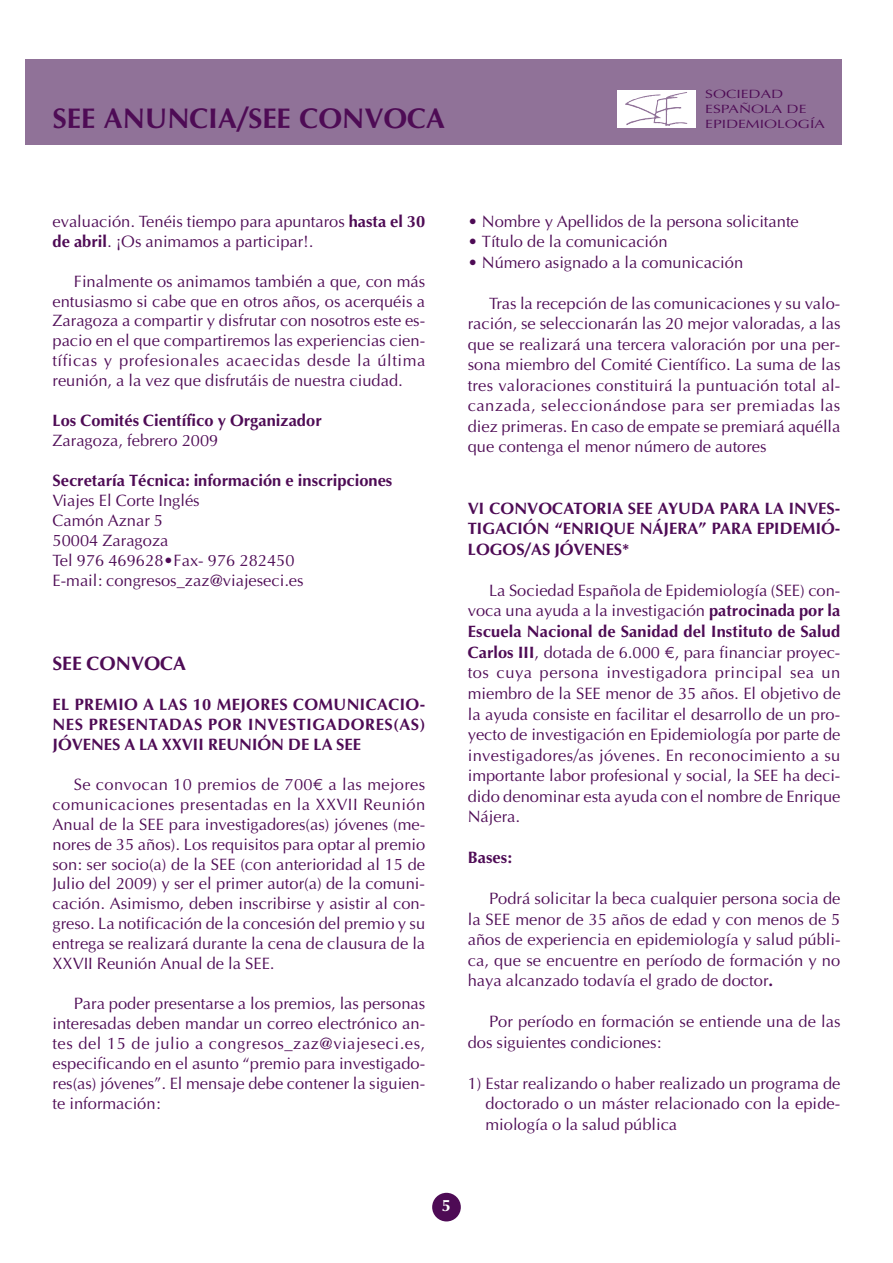
<style>
.page{position:relative;width:893px;height:1263px;background:#fff}
.page>*{position:absolute;margin:0;border:0;box-sizing:border-box;transform-origin:0 0}
.t1{font:700 28.5px "Optima";color:#4e0b55}
.t2{font:700 19.5px "Optima";color:#4e0b55}
.t3{font:16.5px/20.5px "Optima";color:#4e0b55;text-align:justify}
.t4{font:700 16.5px/20px "Optima";color:#4e0b55;text-align:justify}
.t5{font:700 16.5px "Optima";color:#fff}
.t6{font:12px/14.5px "Optima";color:#4e0b55;scale:1.3 1}
.s1{font-weight:700}
.s2{font-family:"Euro Sans ITC"}
</style>
<div class="page">
<div style="left:26px;top:60px;width:816px;height:85px;background:#907298"></div>
<div style="left:432px;top:1193px;width:29px;height:28px;background:#4e0b55;border-radius:50%"></div>
<div style="left:617px;top:90px;width:78px;height:37px;background:#fff"></div>
<img style="left:625px;top:92px;width:63px;height:34px">
<h1 class="t1" style="left:53px;top:106px;width:394px">SEE ANUNCIA/SEE CONVOCA</h1>
<p class="t6" style="left:705px;top:88px;width:94px">SOCIEDAD<br>ESPAÑOLA DE<br>EPIDEMIOLOGÍA</p>
<p class="t3" style="left:53px;top:213px;width:374px;line-height:20px">evaluación. Tenéis tiempo para apuntaros <span class="s1">hasta el 30 de abril</span>. ¡Os animamos a participar!.</p>
<p class="t3" style="left:53px;top:273px;width:374px;line-height:20px;text-indent:21px">Finalmente os animamos también a que, con más entusiasmo si cabe que en otros años, os acerquéis a Zaragoza a compartir y disfrutar con nosotros este es&shy;pacio en el que compartiremos las experiencias cien&shy;tíficas y profesionales acaecidas desde la última reunión, a la vez que disfrutáis de nuestra ciudad.</p>
<p class="t4" style="left:53px;top:412px;width:271px">Los Comités Científico y Organizador</p>
<p class="t3" style="left:53px;top:432px;width:167px">Zaragoza, febrero 2009</p>
<p class="t4" style="left:53px;top:472px;width:341px">Secretaría Técnica: información e inscripciones</p>
<p class="t3" style="left:53px;top:492px;width:253px;line-height:20px;text-align:left">Viajes El Corte Inglés<br>Camón Aznar 5<br>50004 Zaragoza<br>Tel 976 469628•Fax- 976 282450<br>E-mail: congresos_zaz@viajeseci.es</p>
<p class="t2" style="left:53px;top:655px;width:135px">SEE CONVOCA</p>
<p class="t4" style="left:53px;top:696px;width:374px">EL PREMIO A LAS 10 MEJORES COMUNICACIO-NES PRESENTADAS POR INVESTIGADORES(AS)<br>JÓVENES A LA XXVII REUNIÓN DE LA SEE</p>
<p class="t3" style="left:53px;top:776px;width:374px;line-height:20px;text-indent:21px">Se convocan 10 premios de 700<span class="s2">¤</span> a las mejores comunicaciones presentadas en la XXVII Reunión Anual de la SEE para investigadores(as) jóvenes (me&shy;nores de 35 años). Los requisitos para optar al premio son: ser socio(a) de la SEE (con anterioridad al 15 de Julio del 2009) y ser el primer autor(a) de la comuni&shy;cación. Asimismo, deben inscribirse y asistir al con&shy;greso. La notificación de la concesión del premio y su entrega se realizará durante la cena de clausura de la XXVII Reunión Anual de la SEE.</p>
<p class="t3" style="left:53px;top:995px;width:374px;line-height:20px;text-indent:21px">Para poder presentarse a los premios, las personas interesadas deben mandar un correo electrónico an&shy;tes del 15 de julio a congresos_zaz@viajeseci.es, especificando en el asunto “premio para investigado&shy;res(as) jóvenes”. El mensaje debe contener la siguien&shy;te información:</p>
<p class="t3" style="left:468px;top:212px;width:333px">• Nombre y Apellidos de la persona solicitante</p>
<p class="t3" style="left:468px;top:233px;width:201px">• Título de la comunicación</p>
<p class="t3" style="left:468px;top:253px;width:277px">• Número asignado a la comunicación</p>
<p class="t3" style="left:468px;top:294px;width:374px;text-indent:21px">Tras la recepción de las comunicaciones y su valo&shy;ración, se seleccionarán las 20 mejor valoradas, a las que se realizará una tercera valoración por una per&shy;sona miembro del Comité Científico. La suma de las tres valoraciones constituirá la puntuación total al&shy;canzada, seleccionándose para ser premiadas las diez primeras. En caso de empate se premiará aquélla que contenga el menor número de autores</p>
<p class="t4" style="left:468px;top:499px;width:374px;line-height:20.5px">VI CONVOCATORIA SEE AYUDA PARA LA INVES-TIGACIÓN “ENRIQUE NÁJERA” PARA EPIDEMIÓ-LOGOS/AS JÓVENES*</p>
<p class="t3" style="left:468px;top:581px;width:374px;text-indent:21px">La Sociedad Española de Epidemiología (SEE) con&shy;voca una ayuda a la investigación <span class="s1">patrocinada por la Escuela Nacional de Sanidad del Instituto de Salud Carlos III</span>, dotada de 6.000 <span class="s2">¤</span>, para financiar proyec&shy;tos cuya persona investigadora principal sea un miembro de la SEE menor de 35 años. El objetivo de la ayuda consiste en facilitar el desarrollo de un pro&shy;yecto de investigación en Epidemiología por parte de investigadores/as jóvenes. En reconocimiento a su importante labor profesional y social, la SEE ha deci&shy;dido denominar esta ayuda con el nombre de Enrique Nájera.</p>
<p class="t4" style="left:468px;top:849px;width:45px">Bases:</p>
<p class="t3" style="left:468px;top:890px;width:374px;text-indent:21px">Podrá solicitar la beca cualquier persona socia de la SEE menor de 35 años de edad y con menos de 5 años de experiencia en epidemiología y salud públi&shy;ca, que se encuentre en período de formación y no haya alcanzado todavía el grado de doctor<span class="s1">.</span></p>
<p class="t3" style="left:468px;top:1013px;width:374px;text-indent:21px">Por período en formación se entiende una de las dos siguientes condiciones:</p>
<p class="t3" style="left:486px;top:1074px;width:356px;text-indent:-18px">1) Estar realizando o haber realizado un programa de doctorado o un máster relacionado con la epide&shy;miología o la salud pública</p>
<p class="t5" style="left:442px;top:1199px;width:11px">5</p>
</div>
